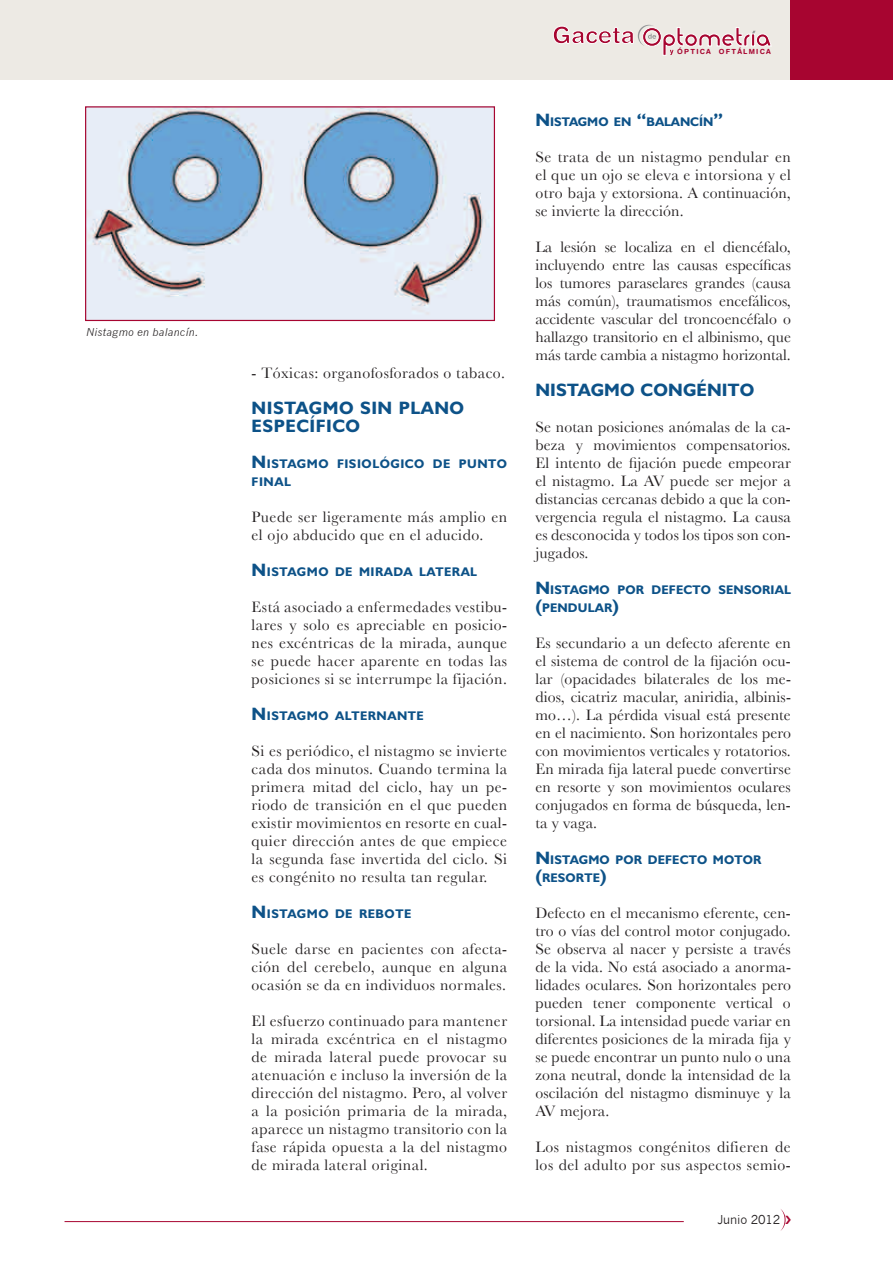
<style>
.page{position:relative;width:893px;height:1263px;background:#fff}
.page>*{position:absolute;margin:0;border:0;box-sizing:border-box;transform-origin:0 0}
.t1{font:700 18px/18px "Humanist 521 BT";letter-spacing:.03em;color:#0d5288}
.t2{font:700 18px "Humanist 521 BT";letter-spacing:.01em;color:#0d5288}
.t3{font:15.75px/18px "Baskerville";letter-spacing:.03em;color:#231f20;text-align:justify}
.t4{font:700 12.6px/18px "Humanist 521 BT";letter-spacing:.015em;color:#0d5288}
.t5{font:700 12.6px/18px "Humanist 521 BT";letter-spacing:.045em;color:#0d5288}
.t6{font:12px "News Gothic";letter-spacing:-.01em;color:#231f20}
.t7{font:italic 10.5px "News Gothic";letter-spacing:.025em;color:#231f20}
.t8{font:700 7.05px "Helvetica Rounded";letter-spacing:.175em;color:#a70530}
.s1{font-size:18px}
</style>
<div class="page">
<div style="left:0;top:0;width:893px;height:80px;background:#edeae4"></div>
<div style="left:790px;top:0;width:103px;height:80px;background:#a70530"></div>
<svg style="left:553px;top:25px;width:219px;height:31px"></svg>
<hr style="left:65px;top:1221px;width:619px;height:1px;background:#a70530">
<img style="left:87px;top:108px;width:406px;height:211px">
<div style="left:85px;top:106px;width:410px;height:215px;border:1px solid #a70530"></div>
<svg style="left:780px;top:1209px;width:6px;height:22px"></svg>
<p class="t7" style="left:86px;top:326px;width:114px">Nistagmo en balancín.</p>
<p class="t3" style="left:252px;top:364px;width:255px">- Tóxicas: organofosforados o tabaco.</p>
<p class="t1" style="left:252px;top:398px;width:214px">NISTAGMO SIN PLANO<br>ESPECÍFICO</p>
<p class="t5" style="left:252px;top:454px;width:257px"><span class="s1">N</span> ISTAGMO FISIOLÓGICO DE PUNTO<br>FINAL</p>
<p class="t3" style="left:252px;top:508px;width:257px">Puede ser ligeramente más amplio en el ojo abducido que en el aducido.</p>
<p class="t5" style="left:252px;top:562px;width:227px"><span class="s1">N</span> ISTAGMO DE MIRADA LATERAL</p>
<p class="t3" style="left:252px;top:598px;width:257px">Está asociado a enfermedades vestibu&shy;lares y solo es apreciable en posicio&shy;nes excéntricas de la mirada, aunque se puede hacer aparente en todas las posiciones si se interrumpe la fijación.</p>
<p class="t5" style="left:252px;top:706px;width:174px"><span class="s1">N</span> ISTAGMO ALTERNANTE</p>
<p class="t3" style="left:252px;top:742px;width:257px">Si es periódico, el nistagmo se invierte cada dos minutos. Cuando termina la primera mitad del ciclo, hay un pe&shy;riodo de transición en el que pueden existir movimientos en resorte en cual&shy;quier dirección antes de que empiece la segunda fase invertida del ciclo. Si es congénito no resulta tan regular.</p>
<p class="t5" style="left:252px;top:904px;width:161px"><span class="s1">N</span> ISTAGMO DE REBOTE</p>
<p class="t3" style="left:252px;top:940px;width:257px">Suele darse en pacientes con afecta&shy;ción del cerebelo, aunque en alguna ocasión se da en individuos normales.</p>
<p class="t3" style="left:252px;top:1012px;width:257px">El esfuerzo continuado para mantener la mirada excéntrica en el nistagmo de mirada lateral puede provocar su atenuación e incluso la inversión de la dirección del nistagmo. Pero, al volver a la posición primaria de la mirada, aparece un nistagmo transitorio con la fase rápida opuesta a la del nistagmo de mirada lateral original.</p>
<p class="t8" style="left:677px;top:47px;width:95px">ÓPTICA OFTÁLMICA</p>
<p class="t4" style="left:535px;top:112px;width:189px"><span class="s1">N</span> ISTAGMO EN <span class="s1">“</span>BALANCÍN<span class="s1">”</span></p>
<p class="t3" style="left:535px;top:148px;width:257px">Se trata de un nistagmo pendular en el que un ojo se eleva e intorsiona y el otro baja y extorsiona. A continuación, se invierte la dirección.</p>
<p class="t3" style="left:535px;top:238px;width:257px">La lesión se localiza en el diencéfalo, incluyendo entre las causas específicas los tumores paraselares grandes (causa más común), traumatismos encefálicos, accidente vascular del troncoencéfalo o hallazgo transitorio en el albinismo, que más tarde cambia a nistagmo horizontal.</p>
<p class="t2" style="left:535px;top:379px;width:220px">NISTAGMO CONGÉNITO</p>
<p class="t3" style="left:535px;top:418px;width:257px">Se notan posiciones anómalas de la ca&shy;beza y movimientos compensatorios.<br>El intento de fijación puede empeorar el nistagmo. La AV puede ser mejor a distancias cercanas debido a que la con&shy;vergencia regula el nistagmo. La causa es desconocida y todos los tipos son con&shy;jugados.</p>
<p class="t4" style="left:535px;top:580px;width:257px"><span class="s1">N</span> ISTAGMO POR DEFECTO SENSORIAL <span class="s1">(</span>PENDULAR<span class="s1">)</span></p>
<p class="t3" style="left:535px;top:634px;width:257px">Es secundario a un defecto aferente en el sistema de control de la fijación ocu&shy;lar (opacidades bilaterales de los me&shy;dios, cicatriz macular, aniridia, albinis&shy;mo…). La pérdida visual está presente en el nacimiento. Son horizontales pero con movimientos verticales y rotatorios.<br>En mirada fija lateral puede convertirse en resorte y son movimientos oculares conjugados en forma de búsqueda, len&shy;ta y vaga.</p>
<p class="t4" style="left:535px;top:850px;width:228px"><span class="s1">N</span> ISTAGMO POR DEFECTO MOTOR <span class="s1">(</span>RESORTE<span class="s1">)</span></p>
<p class="t3" style="left:535px;top:904px;width:257px">Defecto en el mecanismo eferente, cen&shy;tro o vías del control motor conjugado.<br>Se observa al nacer y persiste a través de la vida. No está asociado a anorma&shy;lidades oculares. Son horizontales pero pueden tener componente vertical o torsional. La intensidad puede variar en diferentes posiciones de la mirada fija y se puede encontrar un punto nulo o una zona neutral, donde la intensidad de la oscilación del nistagmo disminuye y la AV mejora.</p>
<p class="t3" style="left:535px;top:1138px;width:257px">Los nistagmos congénitos difieren de los del adulto por sus aspectos semio-</p>
<p class="t6" style="left:718px;top:1212px;width:64px">Junio 2012</p>
</div>
